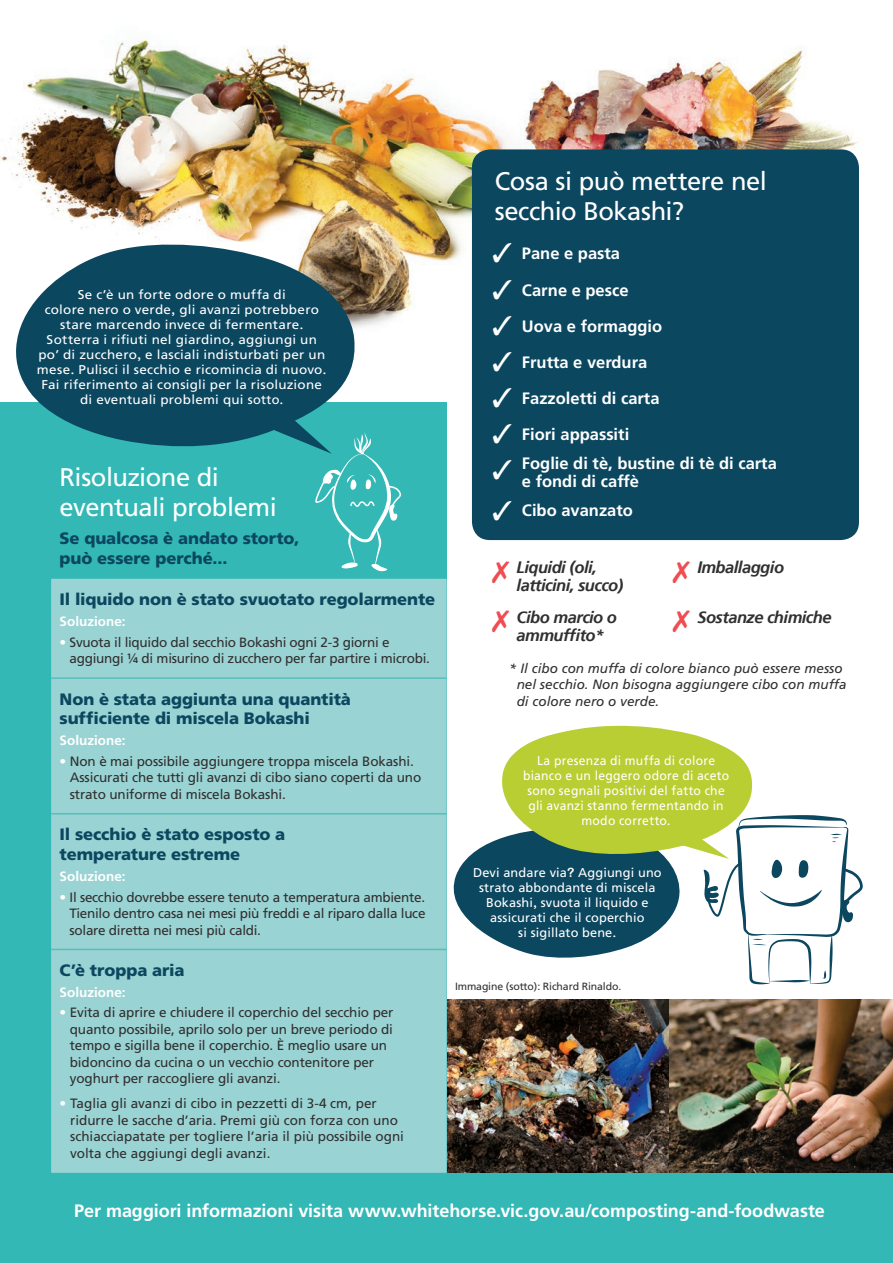
<style>
.page{position:relative;width:893px;height:1263px;background:#fff}
.page>*{position:absolute;margin:0;border:0;box-sizing:border-box;transform-origin:0 0}
.t1{font:25.5px/30px "Frutiger LT Std";letter-spacing:-.02em;color:#fff}
.t2{font:700 18px "Frutiger LT Std";letter-spacing:-.005em;color:#fff}
.t3{font:900 16.5px/19.8px "Frutiger LT Std";letter-spacing:-.005em;color:#0c4760}
.t4{font:700 16.5px/18px "Frutiger LT Std";color:#fff}
.t5{font:italic 700 16.5px/18px "Frutiger";letter-spacing:-.03em;color:#312f30}
.t6{font:13.5px/16.5px "Frutiger LT Std";letter-spacing:-.01em;color:#312f30}
.t7{font:italic 13.5px/16.5px "Frutiger LT Std";color:#312f30}
.t8{font:700 13.5px "Frutiger LT Std";color:#fff}
.t9{font:12.75px/15px "Frutiger LT Std";letter-spacing:.015em;color:#fff;text-align:center;scale:1.06 1}
.t10{font:12.75px/15px "Frutiger LT Std";letter-spacing:.015em;color:#fff;text-align:center;scale:.96 1}
.t11{font:12.75px/15px "Frutiger LT Std";letter-spacing:.015em;color:#fff;text-align:center}
.t12{font:10.5px "Frutiger LT Std";letter-spacing:-.01em;color:#312f30}
.s1{font-family:"Arial Rounded MT Bold"}
.s2{color:#fff}
</style>
<div class="page">
<img style="left:1px;top:39px;width:858px;height:946px">
<div style="left:472px;top:149px;width:387px;height:391px;background:#0c4760;border-radius:18px"></div>
<img style="left:446px;top:999px;width:447px;height:175px">
<div style="left:0;top:402px;width:446px;height:861px;background:#33b8b6"></div>
<div style="left:0;top:1174px;width:893px;height:89px;background:#33b8b6"></div>
<svg style="left:447px;top:726px;width:416px;height:258px"></svg>
<svg style="left:15px;top:239px;width:344px;height:208px;fill:#0c4760"></svg>
<div style="left:51px;top:579px;width:396px;height:594px;background:#9ad3d3"></div>
<hr style="left:51px;top:677px;width:396px;height:2px;background:#58bebd">
<hr style="left:51px;top:813px;width:396px;height:1px;background:#58bebd">
<hr style="left:51px;top:949px;width:396px;height:1px;background:#58bebd">
<svg style="left:222px;top:374px;width:179px;height:197px"></svg>
<svg style="left:492px;top:560px;width:17px;height:23px"></svg>
<svg style="left:673px;top:560px;width:17px;height:23px"></svg>
<svg style="left:492px;top:610px;width:17px;height:22px"></svg>
<svg style="left:673px;top:610px;width:17px;height:22px"></svg>
<p class="t9" style="left:37px;top:287px;width:275px">Se c’è un forte odore o muffa di<br>colore nero o verde<span class="s1">,</span> gli avanzi potrebbero stare marcendo invece di fermentare<span class="s1">.<br></span>Sotterra i rifiuti nel giardino<span class="s1">,</span> aggiungi un po’ di zucchero<span class="s1">,</span> e lasciali indisturbati per un mese<span class="s1">.</span> Pulisci il secchio e ricomincia di nuovo<span class="s1">.<br></span>Fai riferimento ai consigli per la risoluzione di eventuali problemi qui sotto<span class="s1">.</span></p>
<p class="t1" style="left:60px;top:463px;width:219px">Risoluzione di eventuali problemi</p>
<p class="t3" style="left:60px;top:529px;width:241px">Se qualcosa è andato storto, può essere perché...</p>
<p class="t3" style="left:60px;top:589px;width:377px">Il liquido non è stato svuotato regolarmente</p>
<p class="t8" style="left:60px;top:613px;width:68px">Soluzione:</p>
<p class="t6" style="left:70px;top:634px;width:362px;text-indent:-10px"><span class="s2">•</span> Svuota il liquido dal secchio Bokashi ogni 2-3 giorni e aggiungi ¼ di misurino di zucchero per far partire i microbi.</p>
<p class="t3" style="left:60px;top:689px;width:293px">Non è stata aggiunta una quantità sufficiente di miscela Bokashi</p>
<p class="t8" style="left:60px;top:732px;width:68px">Soluzione:</p>
<p class="t6" style="left:70px;top:753px;width:353px;text-indent:-10px"><span class="s2">•</span> Non è mai possibile aggiungere troppa miscela Bokashi.<br>Assicurati che tutti gli avanzi di cibo siano coperti da uno strato uniforme di miscela Bokashi.</p>
<p class="t3" style="left:60px;top:824px;width:227px">Il secchio è stato esposto a temperature estreme</p>
<p class="t8" style="left:60px;top:868px;width:68px">Soluzione:</p>
<p class="t6" style="left:70px;top:889px;width:357px;text-align:justify;text-indent:-10px"><span class="s2">•</span> Il secchio dovrebbe essere tenuto a temperatura ambiente.<br>Tienilo dentro casa nei mesi più freddi e al riparo dalla luce solare diretta nei mesi più caldi.</p>
<p class="t3" style="left:60px;top:960px;width:126px">C’è troppa aria</p>
<p class="t8" style="left:60px;top:984px;width:68px">Soluzione:</p>
<p class="t6" style="left:70px;top:1004px;width:325px;text-indent:-10px"><span class="s2">•</span> Evita di aprire e chiudere il coperchio del secchio per quanto possibile, aprilo solo per un breve periodo di tempo e sigilla bene il coperchio. È meglio usare un bidoncino da cucina o un vecchio contenitore per yoghurt per raccogliere gli avanzi.</p>
<p class="t6" style="left:70px;top:1095px;width:335px;text-indent:-11px"><span class="s2">•</span> Taglia gli avanzi di cibo in pezzetti di 3-4 cm, per ridurre le sacche d’aria. Premi giù con forza con uno schiacciapatate per togliere l’aria il più possibile ogni volta che aggiungi degli avanzi.</p>
<p class="t1" style="left:495px;top:166px;width:274px">Cosa si può mettere nel secchio Bokashi?</p>
<p class="t4" style="left:522px;top:245px;width:100px">Pane e pasta</p>
<p class="t4" style="left:522px;top:281px;width:108px">Carne e pesce</p>
<p class="t4" style="left:522px;top:317px;width:142px">Uova e formaggio</p>
<p class="t4" style="left:522px;top:353px;width:127px">Frutta e verdura</p>
<p class="t4" style="left:522px;top:389px;width:139px">Fazzoletti di carta</p>
<p class="t4" style="left:522px;top:425px;width:109px">Fiori appassiti</p>
<p class="t4" style="left:522px;top:455px;width:256px">Foglie di tè, bustine di tè di carta e fondi di caffè</p>
<p class="t4" style="left:522px;top:502px;width:112px">Cibo avanzato</p>
<p class="t5" style="left:517px;top:558px;width:108px">Liquidi (oli, latticini, succo)</p>
<p class="t5" style="left:697px;top:558px;width:88px">Imballaggio</p>
<p class="t5" style="left:517px;top:608px;width:102px">Cibo marcio o ammuffito*</p>
<p class="t5" style="left:697px;top:608px;width:136px">Sostanze chimiche</p>
<p class="t7" style="left:517px;top:660px;width:331px;text-indent:-8px">* Il cibo con muffa di colore bianco può essere messo nel secchio. Non bisogna aggiungere cibo con muffa di colore nero o verde.</p>
<p class="t10" style="left:523px;top:753px;width:216px">La presenza di muffa di colore bianco e un leggero odore di aceto sono segnali positivi del fatto che gli avanzi stanno fermentando in modo corretto<span class="s1">.</span></p>
<p class="t11" style="left:473px;top:865px;width:190px">Devi andare via<span class="s1">?</span> Aggiungi uno strato abbondante di miscela<br>Bokashi<span class="s1">,</span> svuota il liquido e assicurati che il coperchio<br>si sigillato bene<span class="s1">.</span></p>
<p class="t12" style="left:455px;top:980px;width:168px">Immagine (sotto): Richard Rinaldo.</p>
<p class="t2" style="left:74px;top:1200px;width:752px">Per maggiori informazioni visita www.whitehorse.vic.gov.au/composting-and-foodwaste</p>
</div>
